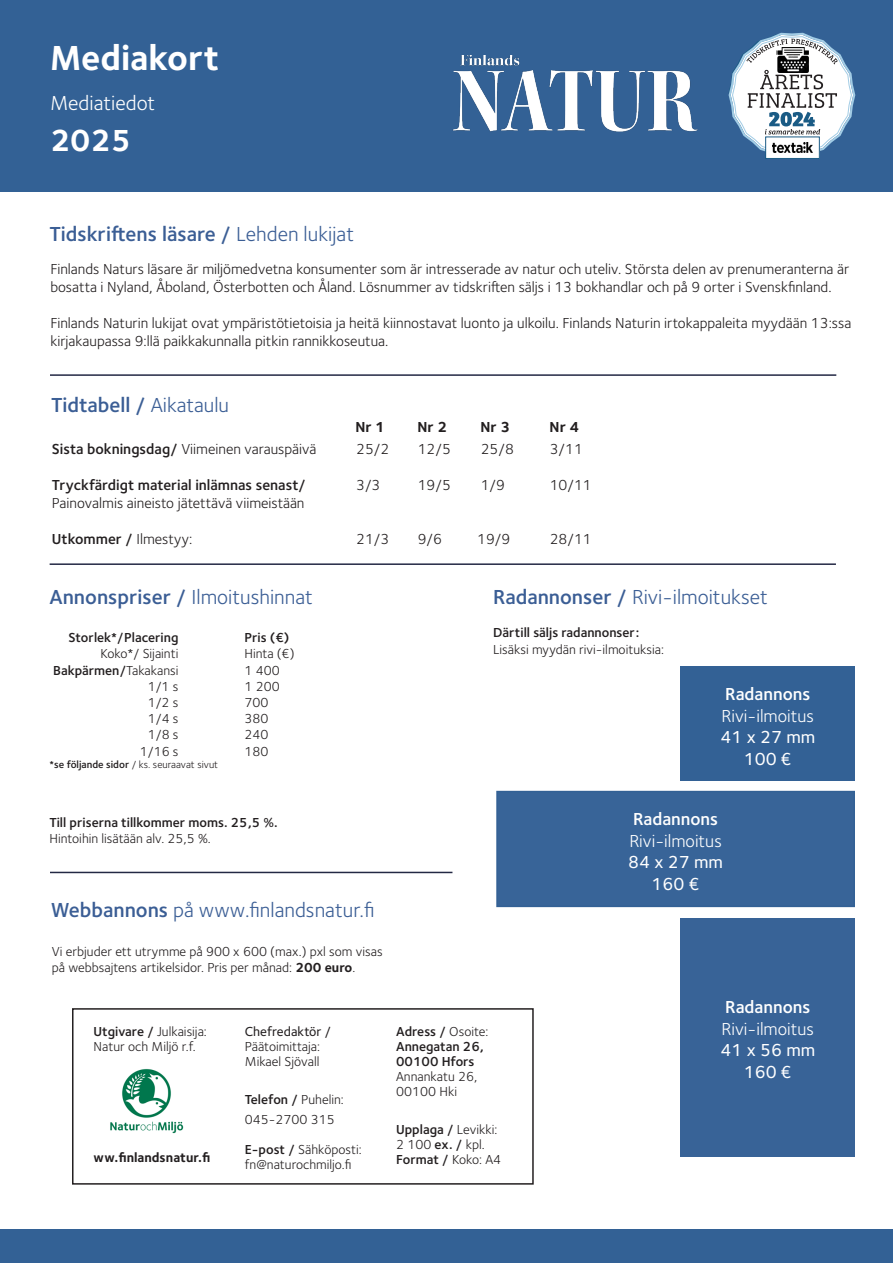
<style>
.page{position:relative;width:893px;height:1263px;background:#fff}
.page>*{position:absolute;margin:0;border:0;box-sizing:border-box;transform-origin:0 0}
.t1{font:700 36px "Foundry Sterling";color:#fff}
.t2{font:700 31.5px "Foundry Sterling";color:#fff}
.t3{font:21px "Foundry Sterling";color:#3b5e95}
.t4{font:600 21px "Foundry Sterling";color:#3b5e95}
.t5{font:21px "Foundry Sterling";color:#fff}
.t6{font:18px "Foundry Sterling";color:#fff}
.t7{font:500 18px/21.6px "Foundry Sterling";color:#fff;text-align:center}
.t8{font:600 18px "Foundry Sterling";color:#fff}
.t9{font:15px/18px "Foundry Sterling";color:#231f20}
.t10{font:600 15px "Foundry Sterling";color:#231f20}
.t11{font:700 15px "Foundry Sterling";color:#231f20}
.t12{font:13.5px/15px "Foundry Sterling";color:#231f20}
.t13{font:600 13.5px/15px "Foundry Sterling";color:#231f20}
.t14{font:700 13.5px "Foundry Sterling";color:#231f20}
.t15{font:500 13.5px "Foundry Sterling";color:#231f20}
.t16{font:10.5px "Foundry Sterling";color:#231f20}
.s1{font-weight:400}
.s2{font-weight:600}
.s3{font-weight:700}
</style>
<div class="page">
<div style="left:0;top:0;width:893px;height:191px;background:#336195"></div>
<div style="left:681px;top:666px;width:174px;height:115px;background:#336195"></div>
<div style="left:497px;top:791px;width:357px;height:115px;background:#386498"></div>
<div style="left:496px;top:791px;width:359px;height:116px;border:2px solid #336195"></div>
<div style="left:681px;top:918px;width:174px;height:238px;background:#386397"></div>
<hr style="left:50px;top:374px;width:786px;height:2px;background:#232844">
<div style="left:72px;top:1008px;width:462px;height:176px;border:2px solid #231f20"></div>
<img style="left:453px;top:55px;width:245px;height:77px">
<hr style="left:50px;top:563px;width:786px;height:2px;background:#232844">
<hr style="left:50px;top:872px;width:402px;height:1px;background:#232844">
<div style="left:0;top:1229px;width:893px;height:34px;background:#336195"></div>
<img style="left:110px;top:1068px;width:74px;height:66px">
<svg style="left:728px;top:32px;width:128px;height:127px"></svg>
<h1 class="t1" style="left:50px;top:36px;width:171px">Mediakort</h1>
<h3 class="t5" style="left:50px;top:91px;width:107px">Mediatiedot</h3>
<h2 class="t2" style="left:50px;top:121px;width:83px">2025</h2>
<h3 class="t4" style="left:49px;top:222px;width:306px">Tidskriftens läsare / <span class="s1">Lehden lukijat</span></h3>
<p class="t9" style="left:50px;top:260px;width:800px">Finlands Naturs läsare är miljömedvetna konsumenter som är intresserade av natur och uteliv. Största delen av prenumeranterna är bosatta i Nyland, Åboland, Österbotten och Åland. Lösnummer av tidskriften säljs i 13 bokhandlar och på 9 orter i Svenskfinland.</p>
<p class="t9" style="left:50px;top:314px;width:802px">Finlands Naturin lukijat ovat ympäristötietoisia ja heitä kiinnostavat luonto ja ulkoilu. Finlands Naturin irtokappaleita myydään 13:ssa kirjakaupassa 9:llä paikkakunnalla pitkin rannikkoseutua.</p>
<h3 class="t4" style="left:51px;top:393px;width:180px">Tidtabell / <span class="s1">Aikataulu</span></h3>
<p class="t11" style="left:355px;top:418px;width:31px">Nr 1</p>
<p class="t11" style="left:418px;top:418px;width:31px">Nr 2</p>
<p class="t11" style="left:481px;top:418px;width:31px">Nr 3</p>
<p class="t11" style="left:550px;top:418px;width:31px">Nr 4</p>
<p class="t9" style="left:52px;top:440px;width:266px"><span class="s2">Sista bokningsdag/</span> Viimeinen varauspäivä</p>
<p class="t9" style="left:356px;top:440px;width:35px">25/2</p>
<p class="t9" style="left:418px;top:440px;width:35px">12/5</p>
<p class="t9" style="left:481px;top:440px;width:35px">25/8</p>
<p class="t9" style="left:550px;top:440px;width:35px">3/11</p>
<p class="t10" style="left:52px;top:476px;width:255px">Tryckfärdigt material inlämnas senast/</p>
<p class="t9" style="left:356px;top:476px;width:26px">3/3</p>
<p class="t9" style="left:418px;top:476px;width:35px">19/5</p>
<p class="t9" style="left:481px;top:476px;width:26px">1/9</p>
<p class="t9" style="left:550px;top:476px;width:44px">10/11</p>
<p class="t9" style="left:52px;top:494px;width:254px">Painovalmis aineisto jätettävä viimeistään</p>
<p class="t10" style="left:52px;top:530px;width:142px">Utkommer / <span class="s1">Ilmestyy:</span></p>
<p class="t9" style="left:356px;top:530px;width:35px">21/3</p>
<p class="t9" style="left:418px;top:530px;width:26px">9/6</p>
<p class="t9" style="left:477px;top:530px;width:35px">19/9</p>
<p class="t9" style="left:550px;top:530px;width:44px">28/11</p>
<h3 class="t3" style="left:49px;top:585px;width:265px"><span class="s2">Annonspriser /</span> Ilmoitushinnat</h3>
<p class="t13" style="left:69px;top:630px;width:111px">Storlek*/Placering</p>
<p class="t13" style="left:244px;top:630px;width:47px">Pris (€)</p>
<p class="t12" style="left:100px;top:646px;width:79px">Koko*/ Sijainti</p>
<p class="t12" style="left:244px;top:646px;width:52px">Hinta (€)</p>
<p class="t13" style="left:53px;top:663px;width:127px">Bakpärmen/<span class="s1">Takakansi</span></p>
<p class="t12" style="left:244px;top:663px;width:37px">1 400</p>
<p class="t12" style="left:148px;top:679px;width:32px">1/1 s</p>
<p class="t12" style="left:244px;top:679px;width:37px">1 200</p>
<p class="t12" style="left:148px;top:695px;width:32px">1/2 s</p>
<p class="t12" style="left:245px;top:695px;width:26px">700</p>
<p class="t12" style="left:148px;top:711px;width:32px">1/4 s</p>
<p class="t12" style="left:245px;top:711px;width:26px">380</p>
<p class="t12" style="left:148px;top:727px;width:32px">1/8 s</p>
<p class="t12" style="left:245px;top:727px;width:26px">240</p>
<p class="t12" style="left:140px;top:744px;width:40px">1/16 s</p>
<p class="t12" style="left:245px;top:744px;width:26px">180</p>
<p class="t16" style="left:49px;top:758px;width:170px"><span class="s2">*se följande sidor</span> / ks. seuraavat sivut</p>
<h3 class="t3" style="left:493px;top:585px;width:276px"><span class="s2">Radannonser /</span> Rivi-ilmoitukset</h3>
<p class="t13" style="left:493px;top:626px;width:148px">Därtill säljs radannonser:</p>
<p class="t12" style="left:493px;top:642px;width:172px">Lisäksi myydän rivi-ilmoituksia:</p>
<p class="t8" style="left:725px;top:683px;width:87px">Radannons</p>
<p class="t6" style="left:722px;top:705px;width:94px">Rivi-ilmoitus</p>
<p class="t7" style="left:720px;top:727px;width:96px">41 x 27 mm<br>100 €</p>
<p class="t13" style="left:49px;top:815px;width:230px">Till priserna tillkommer moms. 25,5 %.</p>
<p class="t12" style="left:49px;top:831px;width:163px">Hintoihin lisätään alv. 25,5 %.</p>
<h3 class="t3" style="left:51px;top:898px;width:325px"><span class="s2">Webbannons</span> på www.finlandsnatur.fi</h3>
<p class="t12" style="left:52px;top:943px;width:332px;line-height:16.2px">Vi erbjuder ett utrymme på 900 x 600 (max.) pxl som visas på webbsajtens artikelsidor. Pris per månad: <span class="s3">200 euro</span>.</p>
<p class="t12" style="left:94px;top:1024px;width:115px"><span class="s2">Utgivare /</span> Julkaisija:<br>Natur och Miljö r.f.</p>
<p class="t14" style="left:94px;top:1149px;width:118px">ww.finlandsnatur.fi</p>
<p class="t15" style="left:245px;top:1023px;width:88px">Chefredaktör /</p>
<p class="t12" style="left:245px;top:1039px;width:77px">Päätoimittaja:<br>Mikael Sjövall</p>
<p class="t12" style="left:245px;top:1090px;width:100px;line-height:19.2px"><span class="s2">Telefon /</span> Puhelin:<br>045-2700 315</p>
<p class="t12" style="left:245px;top:1142px;width:118px"><span class="s2">E-post /</span> Sähköposti: fn@naturochmiljo.fi</p>
<p class="t13" style="left:396px;top:1024px;width:94px">Adress / <span class="s1">Osoite:<br></span>Annegatan 26,<br>00100 Hfors</p>
<p class="t12" style="left:396px;top:1069px;width:83px">Annankatu 26,<br>00100 Hki</p>
<p class="t12" style="left:396px;top:1122px;width:107px"><span class="s2">Upplaga /</span> Levikki:<br>2 100 <span class="s2">ex. /</span> kpl.<br><span class="s2">Format /</span> Koko: A4</p>
<p class="t8" style="left:633px;top:808px;width:87px">Radannons</p>
<p class="t6" style="left:629px;top:830px;width:94px">Rivi-ilmoitus</p>
<p class="t7" style="left:628px;top:852px;width:96px">84 x 27 mm<br>160 €</p>
<p class="t8" style="left:725px;top:996px;width:87px">Radannons</p>
<p class="t6" style="left:722px;top:1018px;width:94px">Rivi-ilmoitus</p>
<p class="t7" style="left:720px;top:1040px;width:96px">41 x 56 mm<br>160 €</p>
</div>
